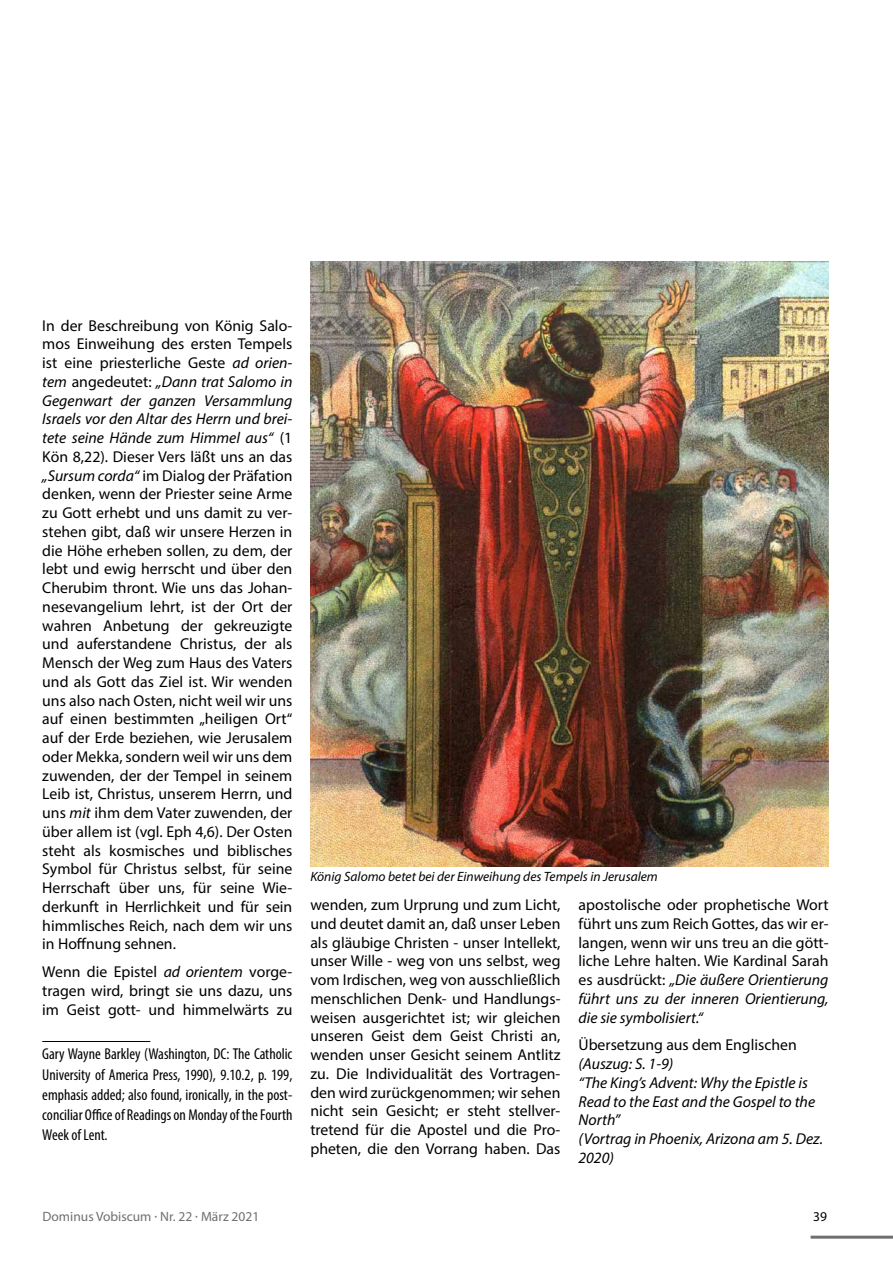
<style>
.page{position:relative;width:893px;height:1263px;background:#fff}
.page>*{position:absolute;margin:0;border:0;box-sizing:border-box;transform-origin:0 0}
.t1{font:15.75px/18.8px "Myriad Pro";color:#000;text-align:justify}
.t2{font:condensed 15.75px/20.2px "Myriad Pro";color:#000;text-align:justify}
.t3{font:italic 15.75px/18.8px "Myriad Pro";color:#000}
.t4{font:italic 13.5px "Myriad Pro";color:#000}
.t5{font:13.5px "Myriad Pro";color:#6f6f6e}
.t6{font:13.5px "Myriad Pro";color:#000}
.s1{font-style:italic}
</style>
<div class="page">
<hr style="left:811px;top:1236px;width:82px;height:3px;background:#6f6f6e">
<hr style="left:42px;top:1041px;width:108px;height:1px;background:#000">
<img style="left:311px;top:262px;width:518px;height:604px">
<p class="t1" style="left:42px;top:316px;width:252px">In der Beschreibung von König Salo&shy;mos Einweihung des ersten Tempels ist eine priesterliche Geste <span class="s1">ad orien&shy;tem</span> angedeutet: <span class="s1">„Dann trat Salomo in Gegenwart der ganzen Versammlung Israels vor den Altar des Herrn und brei&shy;tete seine Hände zum Himmel aus“</span> (1<br>Kön 8,22). Dieser Vers läßt uns an das <span class="s1">„Sursum corda“</span> im Dialog der Präfation denken, wenn der Priester seine Arme zu Gott erhebt und uns damit zu ver&shy;stehen gibt, daß wir unsere Herzen in die Höhe erheben sollen, zu dem, der lebt und ewig herrscht und über den Cherubim thront. Wie uns das Johan&shy;nesevangelium lehrt, ist der Ort der wahren Anbetung der gekreuzigte und auferstandene Christus, der als Mensch der Weg zum Haus des Vaters und als Gott das Ziel ist. Wir wenden uns also nach Osten, nicht weil wir uns auf einen bestimmten „heiligen Ort“ auf der Erde beziehen, wie Jerusalem oder Mekka, sondern weil wir uns dem zuwenden, der der Tempel in seinem Leib ist, Christus, unserem Herrn, und uns <span class="s1">mit</span> ihm dem Vater zuwenden, der über allem ist (vgl. Eph 4,6). Der Osten steht als kosmisches und biblisches Symbol für Christus selbst, für seine Herrschaft über uns, für seine Wie&shy;derkunft in Herrlichkeit und für sein himmlisches Reich, nach dem wir uns in Hoffnung sehnen.</p>
<p class="t1" style="left:42px;top:962px;width:252px">Wenn die Epistel <span class="s1">ad orientem</span> vorge&shy;tragen wird, bringt sie uns dazu, uns im Geist gott- und himmelwärts zu</p>
<p class="t2" style="left:42px;top:1044px;width:252px">Gary Wayne Barkley (Washington, DC: The Catholic University of America Press, 1990), 9.10.2, p. 199, emphasis added; also found, ironically, in the post&shy;conciliar Office of Readings on Monday of the Fourth Week of Lent.</p>
<p class="t4" style="left:310px;top:868px;width:349px">König Salomo betet bei der Einweihung des Tempels in Jerusalem</p>
<p class="t1" style="left:310px;top:895px;width:252px">wenden, zum Urprung und zum Licht, und deutet damit an, daß unser Leben als gläubige Christen - unser Intellekt, unser Wille - weg von uns selbst, weg vom Irdischen, weg von ausschließlich menschlichen Denk- und Handlungs&shy;weisen ausgerichtet ist; wir gleichen unseren Geist dem Geist Christi an, wenden unser Gesicht seinem Antlitz zu. Die Individualität des Vortragen&shy;den wird zurückgenommen; wir sehen nicht sein Gesicht; er steht stellver&shy;tretend für die Apostel und die Pro&shy;pheten, die den Vorrang haben. Das</p>
<p class="t1" style="left:578px;top:895px;width:252px">apostolische oder prophetische Wort führt uns zum Reich Gottes, das wir er&shy;langen, wenn wir uns treu an die gött&shy;liche Lehre halten. Wie Kardinal Sarah es ausdrückt: <span class="s1">„Die äußere Orientierung führt uns zu der inneren Orientierung, die sie symbolisiert.“</span></p>
<p class="t1" style="left:578px;top:1035px;width:220px">Übersetzung aus dem Englischen</p>
<p class="t3" style="left:578px;top:1054px;width:246px">(Auszug: S. 1-9)<br>“The King’s Advent: Why the Epistle is<br>Read to the East and the Gospel to the<br>North”<br>(Vortrag in Phoenix, Arizona am 5. Dez.<br>2020)</p>
<p class="t5" style="left:43px;top:1208px;width:218px">Dominus Vobiscum · Nr. 22 · März 2021</p>
<p class="t6" style="left:813px;top:1208px;width:15px">39</p>
</div>
